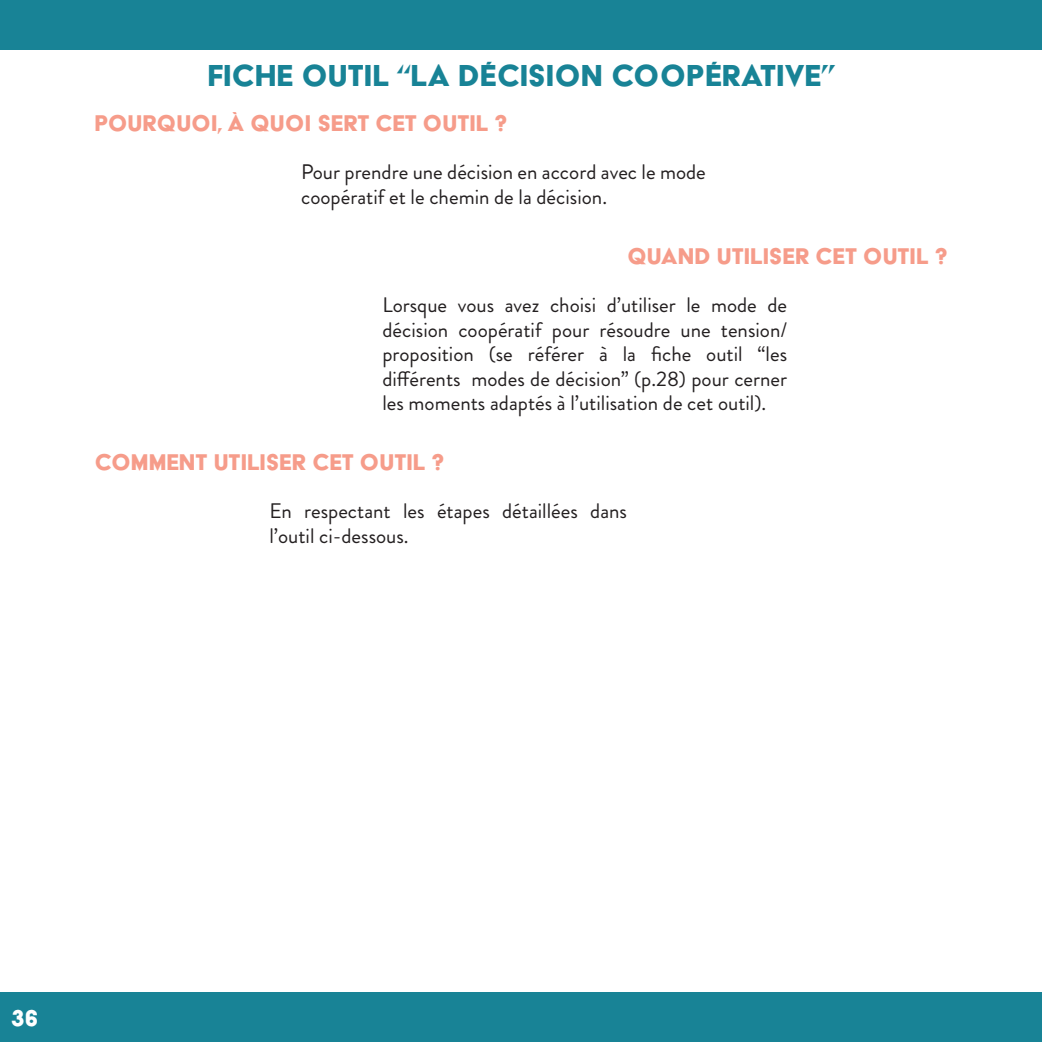
<style>
.page{position:relative;width:1042px;height:1042px;background:#fff}
.page>*{position:absolute;margin:0;border:0;box-sizing:border-box;transform-origin:0 0}
.t1{font:35px "Acier BAT Text Solid";color:#188396}
.t2{font:26.25px "Acier BAT Text Solid";color:#f69c8a}
.t3{font:26.25px "Acier BAT Text Solid";color:#fff}
.t4{font:21px/24.5px "Brandon Grotesque";color:#231f20}
</style>
<div class="page">
<div style="left:0;top:992px;width:1042px;height:50px;background:#188396"></div>
<div style="left:0;top:0;width:1042px;height:50px;background:#188396"></div>
<p class="t1" style="left:207px;top:57px;width:629px">FICHE OUTIL “LA DÉCISION COOPÉRATIVE”</p>
<p class="t2" style="left:95px;top:109px;width:414px">POURQUOI, À QUOI SERT CET OUTIL ?</p>
<p class="t4" style="left:301px;top:160px;width:406px">Pour prendre une décision en accord avec le mode coopératif et le chemin de la décision.</p>
<p class="t2" style="left:627px;top:242px;width:322px">QUAND UTILISER CET OUTIL ?</p>
<p class="t4" style="left:382px;top:293px;width:406px;text-align:justify">Lorsque vous avez choisi d’utiliser le mode de décision coopératif pour résoudre une tension/ proposition (se référer à la fiche outil “les différents modes de décision” (p.28) pour cerner les moments adaptés à l’utilisation de cet outil).</p>
<p class="t2" style="left:95px;top:448px;width:351px">COMMENT UTILISER CET OUTIL ?</p>
<p class="t4" style="left:269px;top:499px;width:359px">En respectant les étapes détaillées dans l’outil ci-dessous.</p>
<p class="t3" style="left:12px;top:1004px;width:28px">36</p>
</div>
